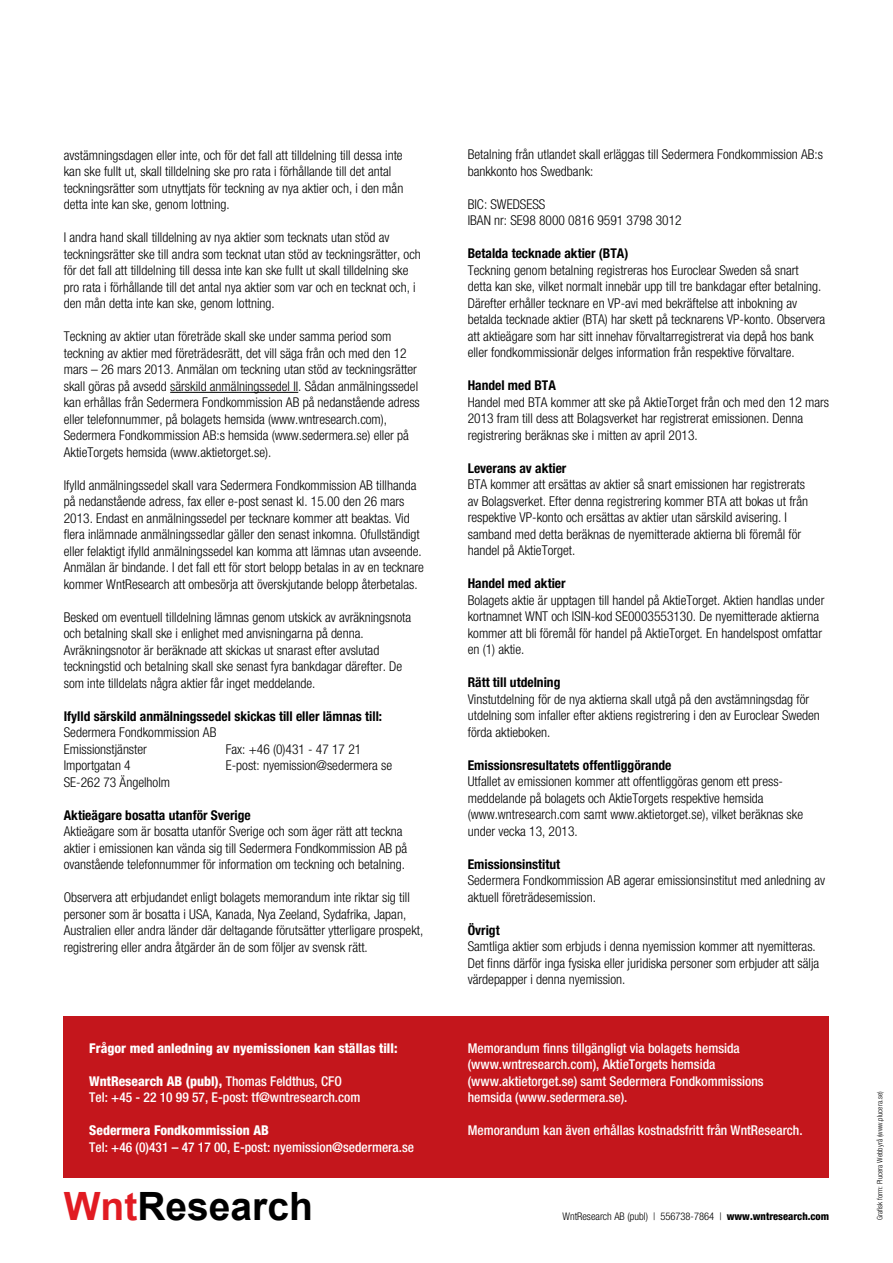
<style>
.page{position:relative;width:893px;height:1263px;background:#fff}
.page>*{position:absolute;margin:0;border:0;box-sizing:border-box;transform-origin:0 0}
.t1{font:700 39px "Arial";color:#000}
.t2{font:300 condensed 13.5px/16.5px "Helvetica Neue";color:#000}
.t3{font:500 condensed 13.5px/16.5px "Helvetica Neue";color:#fff}
.t4{font:700 condensed 13.5px "Helvetica Neue";color:#000}
.t5{font:800 condensed 13.5px "Helvetica Neue";color:#fff}
.t6{font:300 condensed 10.5px "Helvetica Neue";color:#000}
.t7{font:300 condensed 7.5px "Helvetica Neue";color:#000}
.s1{font-weight:800}
.s2{color:#e11b22}
</style>
<div class="page">
<hr style="left:170px;top:392px;width:128px;height:1px;background:#000">
<div style="left:64px;top:1016px;width:765px;height:162px;background:#c4161c"></div>
<p class="t2" style="left:64px;top:146px;width:341px">avstämningsdagen eller inte, och för det fall att tilldelning till dessa inte kan ske fullt ut, skall tilldelning ske pro rata i förhållande till det antal teckningsrätter som utnyttjats för teckning av nya aktier och, i den mån detta inte kan ske, genom lottning.</p>
<p class="t2" style="left:64px;top:229px;width:359px">I andra hand skall tilldelning av nya aktier som tecknats utan stöd av teckningsrätter ske till andra som tecknat utan stöd av teckningsrätter, och för det fall att tilldelning till dessa inte kan ske fullt ut skall tilldelning ske pro rata i förhållande till det antal nya aktier som var och en tecknat och, i den mån detta inte kan ske, genom lottning.</p>
<p class="t2" style="left:64px;top:328px;width:358px">Teckning av aktier utan företräde skall ske under samma period som teckning av aktier med företrädesrätt, det vill säga från och med den 12 mars – 26 mars 2013. Anmälan om teckning utan stöd av teckningsrätter skall göras på avsedd särskild anmälningssedel II. Sådan anmälningssedel kan erhållas från Sedermera Fondkommission AB på nedanstående adress eller telefonnummer, på bolagets hemsida (www.wntresearch.com), Sedermera Fondkommission AB:s hemsida (www.sedermera.se) eller på AktieTorgets hemsida (www.aktietorget.se).</p>
<p class="t2" style="left:64px;top:476px;width:362px">Ifylld anmälningssedel skall vara Sedermera Fondkommission AB tillhanda på nedanstående adress, fax eller e-post senast kl. 15.00 den 26 mars 2013. Endast en anmälningssedel per tecknare kommer att beaktas. Vid flera inlämnade anmälningssedlar gäller den senast inkomna. Ofullständigt eller felaktigt ifylld anmälningssedel kan komma att lämnas utan avseende.<br>Anmälan är bindande. I det fall ett för stort belopp betalas in av en tecknare kommer WntResearch att ombesörja att överskjutande belopp återbetalas.</p>
<p class="t2" style="left:64px;top:608px;width:349px">Besked om eventuell tilldelning lämnas genom utskick av avräkningsnota och betalning skall ske i enlighet med anvisningarna på denna.<br>Avräkningsnotor är beräknade att skickas ut snarast efter avslutad teckningstid och betalning skall ske senast fyra bankdagar därefter. De som inte tilldelats några aktier får inget meddelande.</p>
<p class="t4" style="left:64px;top:708px;width:320px">Ifylld särskild anmälningssedel skickas till eller lämnas till:</p>
<p class="t2" style="left:64px;top:724px;width:154px">Sedermera Fondkommission AB<br>Emissionstjänster</p>
<p class="t2" style="left:226px;top:740px;width:137px">Fax: +46 (0)431 - 47 17 21</p>
<p class="t2" style="left:64px;top:757px;width:68px">Importgatan 4</p>
<p class="t2" style="left:226px;top:757px;width:168px">E-post: nyemission@sedermera se</p>
<p class="t2" style="left:64px;top:773px;width:108px">SE-262 73 Ängelholm</p>
<p class="t4" style="left:64px;top:807px;width:189px">Aktieägare bosatta utanför Sverige</p>
<p class="t2" style="left:64px;top:823px;width:345px">Aktieägare som är bosatta utanför Sverige och som äger rätt att teckna aktier i emissionen kan vända sig till Sedermera Fondkommission AB på ovanstående telefonnummer för information om teckning och betalning.</p>
<p class="t2" style="left:64px;top:889px;width:361px">Observera att erbjudandet enligt bolagets memorandum inte riktar sig till personer som är bosatta i USA, Kanada, Nya Zeeland, Sydafrika, Japan, Australien eller andra länder där deltagande förutsätter ytterligare prospekt, registrering eller andra åtgärder än de som följer av svensk rätt.</p>
<p class="t5" style="left:89px;top:1039px;width:310px">Frågor med anledning av nyemissionen kan ställas till:</p>
<p class="t3" style="left:89px;top:1072px;width:273px"><span class="s1">WntResearch AB (publ),</span> Thomas Feldthus, CFO<br>Tel: +45 - 22 10 99 57, E-post: tf@wntresearch.com</p>
<p class="t5" style="left:89px;top:1122px;width:181px">Sedermera Fondkommission AB</p>
<p class="t3" style="left:89px;top:1138px;width:326px">Tel: +46 (0)431 – 47 17 00, E-post: nyemission@sedermera.se</p>
<h1 class="t1" style="left:64px;top:1181px;width:251px"><span class="s2">Wnt</span>Research</h1>
<p class="t2" style="left:468px;top:146px;width:357px">Betalning från utlandet skall erläggas till Sedermera Fondkommission AB:s bankkonto hos Swedbank:</p>
<p class="t2" style="left:468px;top:196px;width:215px">BIC: SWEDSESS<br>IBAN nr: SE98 8000 0816 9591 3798 3012</p>
<p class="t4" style="left:468px;top:245px;width:162px">Betalda tecknade aktier (BTA)</p>
<p class="t2" style="left:468px;top:262px;width:359px">Teckning genom betalning registreras hos Euroclear Sweden så snart detta kan ske, vilket normalt innebär upp till tre bankdagar efter betalning.<br>Därefter erhåller tecknare en VP-avi med bekräftelse att inbokning av betalda tecknade aktier (BTA) har skett på tecknarens VP-konto. Observera att aktieägare som har sitt innehav förvaltarregistrerat via depå hos bank eller fondkommissionär delges information från respektive förvaltare.</p>
<p class="t4" style="left:468px;top:377px;width:90px">Handel med BTA</p>
<p class="t2" style="left:468px;top:394px;width:363px">Handel med BTA kommer att ske på AktieTorget från och med den 12 mars<br>2013 fram till dess att Bolagsverket har registrerat emissionen. Denna registrering beräknas ske i mitten av april 2013.</p>
<p class="t4" style="left:468px;top:460px;width:100px">Leverans av aktier</p>
<p class="t2" style="left:468px;top:476px;width:342px">BTA kommer att ersättas av aktier så snart emissionen har registrerats av Bolagsverket. Efter denna registrering kommer BTA att bokas ut från respektive VP-konto och ersättas av aktier utan särskild avisering. I samband med detta beräknas de nyemitterade aktierna bli föremål för handel på AktieTorget.</p>
<p class="t4" style="left:468px;top:575px;width:99px">Handel med aktier</p>
<p class="t2" style="left:468px;top:592px;width:358px">Bolagets aktie är upptagen till handel på AktieTorget. Aktien handlas under kortnamnet WNT och ISIN-kod SE0003553130. De nyemitterade aktierna kommer att bli föremål för handel på AktieTorget. En handelspost omfattar en (1) aktie.</p>
<p class="t4" style="left:468px;top:674px;width:94px">Rätt till utdelning</p>
<p class="t2" style="left:468px;top:691px;width:354px">Vinstutdelning för de nya aktierna skall utgå på den avstämningsdag för utdelning som infaller efter aktiens registrering i den av Euroclear Sweden förda aktieboken.</p>
<p class="t4" style="left:468px;top:757px;width:205px">Emissionsresultatets offentliggörande</p>
<p class="t2" style="left:468px;top:773px;width:337px">Utfallet av emissionen kommer att offentliggöras genom ett press&shy;meddelande på bolagets och AktieTorgets respektive hemsida (www.wntresearch.com samt www.aktietorget.se), vilket beräknas ske under vecka 13, 2013.</p>
<p class="t4" style="left:468px;top:856px;width:94px">Emissionsinstitut</p>
<p class="t2" style="left:468px;top:872px;width:359px">Sedermera Fondkommission AB agerar emissionsinstitut med anledning av aktuell företrädesemission.</p>
<p class="t4" style="left:468px;top:922px;width:33px">Övrigt</p>
<p class="t2" style="left:468px;top:938px;width:353px">Samtliga aktier som erbjuds i denna nyemission kommer att nyemitteras.<br>Det finns därför inga fysiska eller juridiska personer som erbjuder att sälja värdepapper i denna nyemission.</p>
<p class="t3" style="left:468px;top:1039px;width:297px">Memorandum finns tillgängligt via bolagets hemsida (www.wntresearch.com), AktieTorgets hemsida (www.aktietorget.se) samt Sedermera Fondkommissions hemsida (www.sedermera.se).</p>
<p class="t3" style="left:468px;top:1122px;width:336px">Memorandum kan även erhållas kostnadsfritt från WntResearch.</p>
<p class="t6" style="left:562px;top:1210px;width:268px">WntResearch AB (publ) | 556738-7864 | <span class="s1">www.wntresearch.com</span></p>
<p class="t7" style="left:875px;top:1220px;width:130px;rotate:-90deg">Grafisk form: Plucera Webbyrå (www.plucera.se)</p>
</div>
